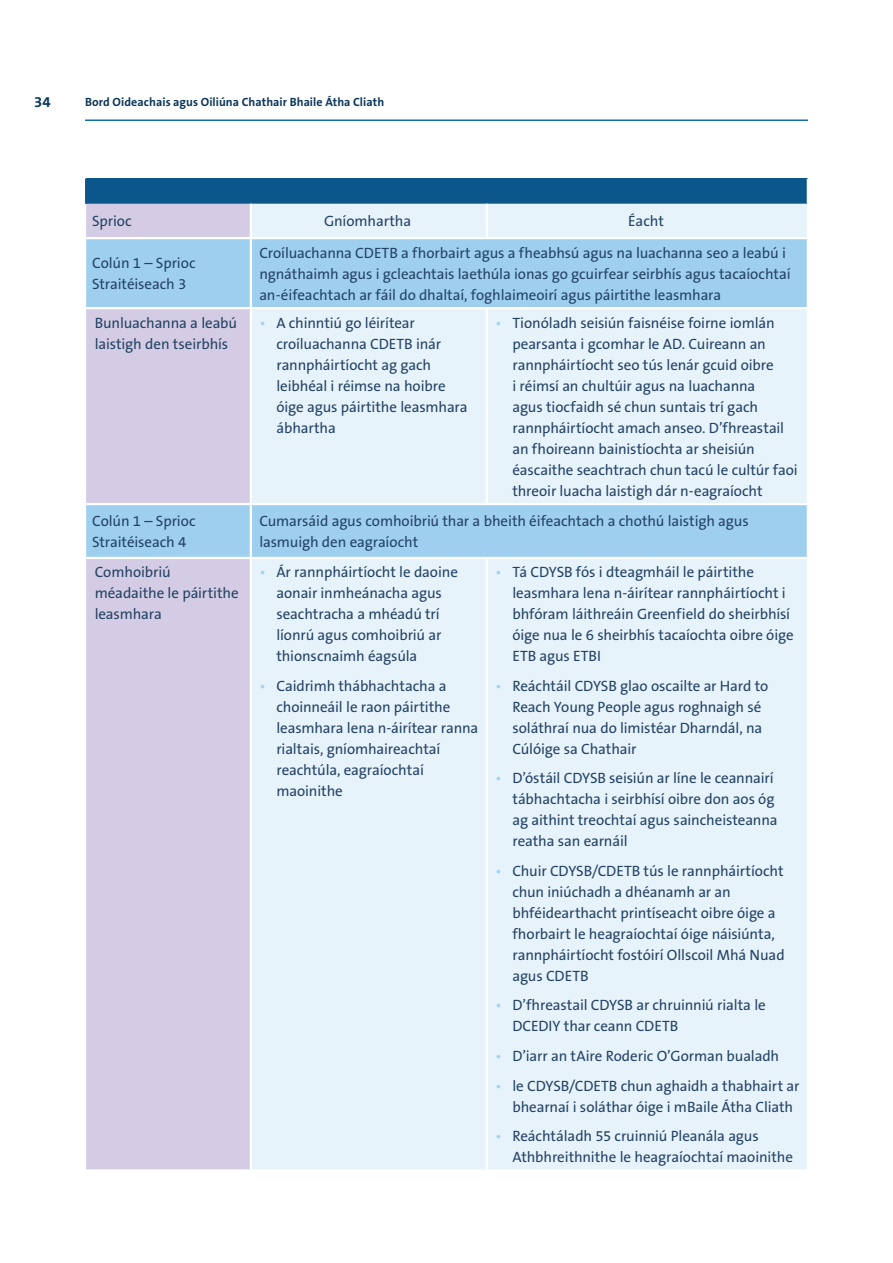
<style>
.page{position:relative;width:893px;height:1263px;background:#fff}
.page>*{position:absolute;margin:0;border:0;box-sizing:border-box;transform-origin:0 0}
.Table_Text{font:15px/21px "The Sans B5 Plain";letter-spacing:-.01em;color:#244364}
.Body_Text{font:15px/21px "The Sans B5 Plain";letter-spacing:-.01em;color:#244364}
.t1{font:700 15px "The Sans B7";color:#0c3759}
.t2{font:700 12px "The Sans B7";letter-spacing:.005em;color:#0c3759}
.s1{color:#a4d2f0}
</style>
<div class="page">
<div style="left:86px;top:179px;width:722px;height:25px;background:#0b578b"></div>
<div style="left:86px;top:204px;width:164px;height:965px;background:#d4cce4"></div>
<div style="left:252px;top:204px;width:555px;height:965px;background:#e7f3fb"></div>
<svg style="left:86px;top:239px;width:721px;height:318px;background:#c9dff3"></svg>
<hr style="left:807px;top:179px;width:2px;height:25px;background:#fff">
<hr style="left:85px;top:179px;width:2px;height:25px;background:#0b578b">
<hr style="left:486px;top:204px;width:2px;height:33px;background:#fff">
<hr style="left:250px;top:309px;width:2px;height:194px;background:#fff">
<hr style="left:486px;top:309px;width:2px;height:194px;background:#fff">
<hr style="left:486px;top:559px;width:2px;height:610px;background:#fff">
<hr style="left:86px;top:237px;width:165px;height:2px;background:#fff">
<hr style="left:86px;top:503px;width:165px;height:2px;background:#fff">
<hr style="left:251px;top:237px;width:236px;height:2px;background:#fff">
<hr style="left:487px;top:237px;width:322px;height:2px;background:#fff">
<hr style="left:251px;top:503px;width:236px;height:2px;background:#fff">
<hr style="left:487px;top:503px;width:322px;height:2px;background:#fff">
<hr style="left:250px;top:239px;width:2px;height:68px;background:#fff">
<hr style="left:250px;top:505px;width:2px;height:52px;background:#fff">
<hr style="left:86px;top:307px;width:165px;height:2px;background:#fff">
<hr style="left:86px;top:557px;width:165px;height:2px;background:#fff">
<hr style="left:251px;top:307px;width:236px;height:2px;background:#fff">
<hr style="left:487px;top:307px;width:322px;height:2px;background:#fff">
<hr style="left:251px;top:557px;width:236px;height:2px;background:#fff">
<hr style="left:487px;top:557px;width:322px;height:2px;background:#fff">
<hr style="left:85px;top:119px;width:723px;height:2px;background:#1070af">
<p class="t1" style="left:34px;top:94px;width:18px">34</p>
<p class="t2" style="left:85px;top:96px;width:301px">Bord Oideachais agus Oiliúna Chathair Bhaile Átha Cliath</p>
<p class="Table_Text" style="left:92px;top:211px;width:41px">Sprioc</p>
<p class="Table_Text" style="left:324px;top:211px;width:89px">Gníomhartha</p>
<p class="Table_Text" style="left:628px;top:211px;width:37px">Éacht</p>
<p class="Table_Text" style="left:92px;top:253px;width:105px">Colún 1 – Sprioc<br>Straitéiseach 3</p>
<p class="Table_Text" style="left:259px;top:243px;width:533px">Croíluachanna CDETB a fhorbairt agus a fheabhsú agus na luachanna seo a leabú i ngnáthaimh agus i gcleachtais laethúla ionas go gcuirfear seirbhís agus tacaíochtaí an-éifeachtach ar fáil do dhaltaí, foghlaimeoirí agus páirtithe leasmhara</p>
<p class="Body_Text" style="left:95px;top:313px;width:144px">Bunluachanna a leabú laistigh den tseirbhís</p>
<p class="Table_Text" style="left:276px;top:313px;width:193px;text-indent:-17px"><span class="s1">•</span> A chinntiú go léirítear croíluachanna CDETB inár rannpháirtíocht ag gach leibhéal i réimse na hoibre óige agus páirtithe leasmhara ábhartha</p>
<p class="Table_Text" style="left:512px;top:313px;width:287px;text-indent:-17px"><span class="s1">•</span> Tionóladh seisiún faisnéise foirne iomlán pearsanta i gcomhar le AD. Cuireann an rannpháirtíocht seo tús lenár gcuid oibre<br>i réimsí an chultúir agus na luachanna<br>agus tiocfaidh sé chun suntais trí gach rannpháirtíocht amach anseo. D’fhreastail an fhoireann bainistíochta ar sheisiún éascaithe seachtrach chun tacú le cultúr faoi threoir luacha laistigh dár n-eagraíocht</p>
<p class="Table_Text" style="left:92px;top:511px;width:105px">Colún 1 – Sprioc<br>Straitéiseach 4</p>
<p class="Table_Text" style="left:259px;top:511px;width:491px">Cumarsáid agus comhoibriú thar a bheith éifeachtach a chothú laistigh agus lasmuigh den eagraíocht</p>
<p class="Body_Text" style="left:95px;top:562px;width:146px">Comhoibriú méadaithe le páirtithe leasmhara</p>
<p class="Table_Text" style="left:276px;top:562px;width:183px;text-indent:-17px"><span class="s1">•</span> Ár rannpháirtíocht le daoine aonair inmheánacha agus seachtracha a mhéadú trí líonrú agus comhoibriú ar thionscnaimh éagsúla</p>
<p class="Table_Text" style="left:276px;top:676px;width:203px;text-indent:-17px"><span class="s1">•</span> Caidrimh thábhachtacha a choinneáil le raon páirtithe leasmhara lena n-áirítear ranna rialtais, gníomhaireachtaí reachtúla, eagraíochtaí maoinithe</p>
<p class="Table_Text" style="left:512px;top:562px;width:283px;text-indent:-17px"><span class="s1">•</span> Tá CDYSB fós i dteagmháil le páirtithe leasmhara lena n-áirítear rannpháirtíocht i bhfóram láithreáin Greenfield do sheirbhísí óige nua le 6 sheirbhís tacaíochta oibre óige ETB agus ETBI</p>
<p class="Table_Text" style="left:512px;top:676px;width:257px;text-indent:-17px"><span class="s1">•</span> Reáchtáil CDYSB glao oscailte ar Hard to Reach Young People agus roghnaigh sé soláthraí nua do limistéar Dharndál, na Cúlóige sa Chathair</p>
<p class="Table_Text" style="left:512px;top:768px;width:267px;text-indent:-17px"><span class="s1">•</span> D’óstáil CDYSB seisiún ar líne le ceannairí tábhachtacha i seirbhísí oibre don aos óg ag aithint treochtaí agus saincheisteanna reatha san earnáil</p>
<p class="Table_Text" style="left:512px;top:861px;width:274px;text-indent:-17px"><span class="s1">•</span> Chuir CDYSB/CDETB tús le rannpháirtíocht chun iniúchadh a dhéanamh ar an bhféidearthacht printíseacht oibre óige a fhorbairt le heagraíochtaí óige náisiúnta, rannpháirtíocht fostóirí Ollscoil Mhá Nuad agus CDETB</p>
<p class="Table_Text" style="left:512px;top:995px;width:255px;text-indent:-17px"><span class="s1">•</span> D’fhreastail CDYSB ar chruinniú rialta le<br>DCEDIY thar ceann CDETB</p>
<p class="Table_Text" style="left:495px;top:1046px;width:285px"><span class="s1">•</span> D’iarr an tAire Roderic O’Gorman bualadh</p>
<p class="Table_Text" style="left:512px;top:1075px;width:288px;text-indent:-17px"><span class="s1">•</span> le CDYSB/CDETB chun aghaidh a thabhairt ar bhearnaí i soláthar óige i mBaile Átha Cliath</p>
<p class="Table_Text" style="left:512px;top:1126px;width:282px;text-indent:-17px"><span class="s1">•</span> Reáchtáladh 55 cruinniú Pleanála agus<br>Athbhreithnithe le heagraíochtaí maoinithe</p>
</div>
